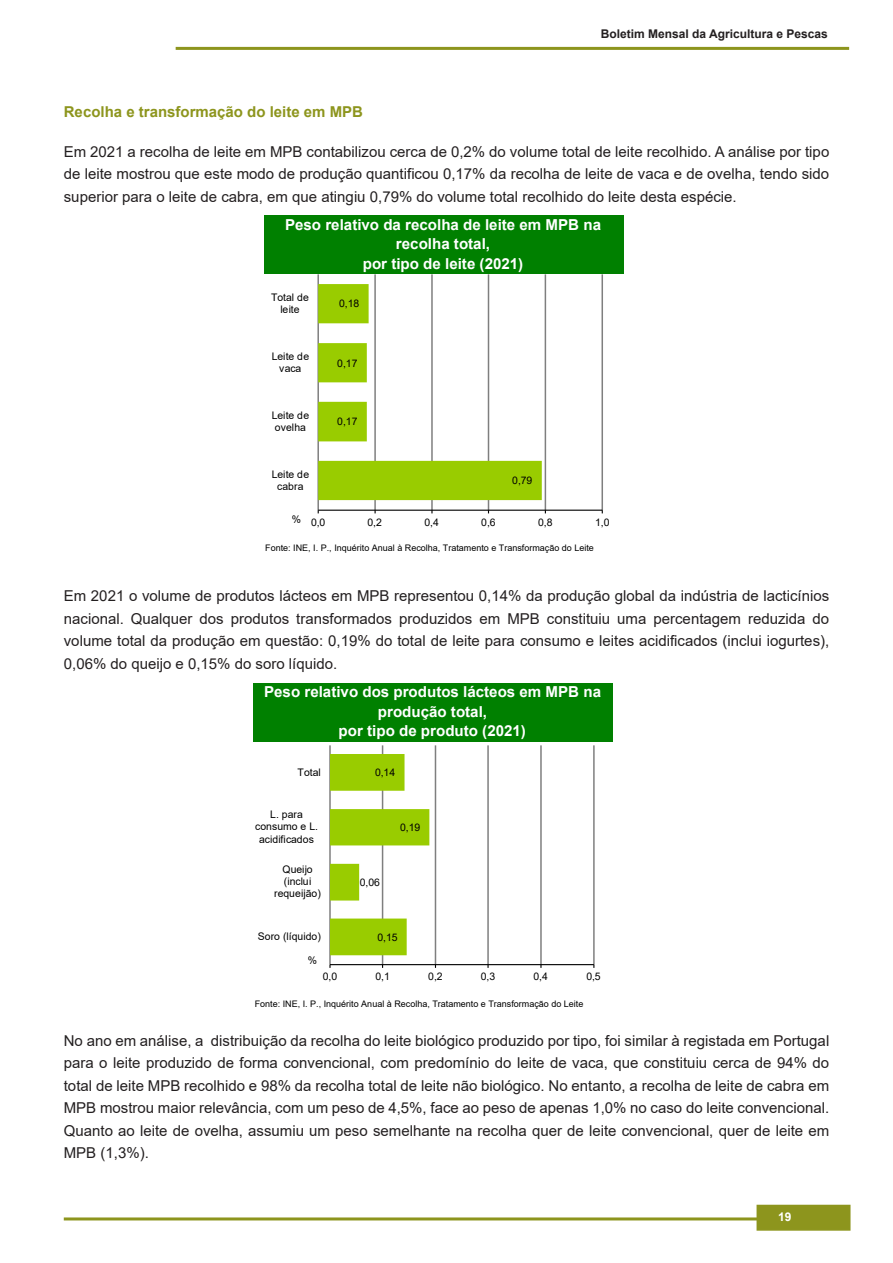
<style>
.page{position:relative;width:893px;height:1263px;background:#fff}
.page>*{position:absolute;margin:0;border:0;box-sizing:border-box;transform-origin:0 0}
.t1{font:700 15.15px/19.5px "Arial";color:#fff;text-align:center}
.t{font:15px/22.5px "Arial";color:#231f20;text-align:justify}
.a{font:700 15px "Arial";color:#8d951d}
.t2{font:700 12px "Arial";color:#231f20}
.t3{font:700 12px "Arial";color:#fff}
.t4{font:10.5px/12px "Arial";letter-spacing:-.005em;color:#000;text-align:center}
.t5{font:9px "Arial";color:#000}
</style>
<div class="page">
<hr style="left:64px;top:1217px;width:765px;height:3px;background:#8d951d">
<div style="left:756px;top:1205px;width:94px;height:26px;background:#8d951d;border:2px solid #8d951d"></div>
<hr style="left:176px;top:47px;width:673px;height:3px;background:#8d951d">
<div style="left:264px;top:215px;width:359px;height:59px;background:#008000"></div>
<hr style="left:317px;top:274px;width:2px;height:236px;background:#7f7f7f">
<hr style="left:374px;top:274px;width:2px;height:236px;background:#7f7f7f">
<hr style="left:431px;top:274px;width:2px;height:236px;background:#7f7f7f">
<hr style="left:488px;top:274px;width:1px;height:236px;background:#7f7f7f">
<hr style="left:545px;top:274px;width:1px;height:236px;background:#7f7f7f">
<hr style="left:601px;top:274px;width:2px;height:236px;background:#7f7f7f">
<svg style="left:318px;top:284px;width:224px;height:216px"></svg>
<hr style="left:318px;top:510px;width:284px;height:1px;background:#000">
<div style="left:253px;top:683px;width:360px;height:58px;background:#008000"></div>
<hr style="left:329px;top:745px;width:2px;height:220px;background:#7f7f7f">
<hr style="left:382px;top:745px;width:1px;height:220px;background:#7f7f7f">
<hr style="left:435px;top:745px;width:1px;height:220px;background:#7f7f7f">
<hr style="left:487px;top:745px;width:2px;height:220px;background:#7f7f7f">
<hr style="left:540px;top:745px;width:2px;height:220px;background:#7f7f7f">
<hr style="left:593px;top:745px;width:2px;height:220px;background:#7f7f7f">
<svg style="left:330px;top:754px;width:99px;height:201px"></svg>
<hr style="left:330px;top:964px;width:264px;height:1px;background:#000">
<p class="t2" style="left:601px;top:26px;width:228px">Boletim Mensal da Agricultura e Pescas</p>
<p class="a" style="left:64px;top:101px;width:301px">Recolha e transformação do leite em MPB</p>
<p class="t" style="left:64px;top:140px;width:767px">Em 2021 a recolha de leite em MPB contabilizou cerca de 0,2% do volume total de leite recolhido. A análise por tipo de leite mostrou que este modo de produção quantificou 0,17% da recolha de leite de vaca e de ovelha, tendo sido superior para o leite de cabra, em que atingiu 0,79% do volume total recolhido do leite desta espécie.</p>
<p class="t1" style="left:285px;top:215px;width:317px">Peso relativo da recolha de leite em MPB na recolha total,<br>por tipo de leite (2021)</p>
<p class="t4" style="left:271px;top:291px;width:39px">Total de leite</p>
<p class="t4" style="left:272px;top:350px;width:39px">Leite de vaca</p>
<p class="t4" style="left:272px;top:409px;width:39px">Leite de ovelha</p>
<p class="t4" style="left:272px;top:468px;width:39px">Leite de cabra</p>
<p class="t4" style="left:339px;top:298px;width:22px">0,18</p>
<p class="t4" style="left:337px;top:357px;width:22px">0,17</p>
<p class="t4" style="left:337px;top:415px;width:22px">0,17</p>
<p class="t4" style="left:512px;top:474px;width:22px">0,79</p>
<p class="t4" style="left:292px;top:513px;width:11px">%</p>
<p class="t4" style="left:311px;top:516px;width:16px">0,0</p>
<p class="t4" style="left:368px;top:516px;width:16px">0,2</p>
<p class="t4" style="left:424px;top:516px;width:16px">0,4</p>
<p class="t4" style="left:481px;top:516px;width:16px">0,6</p>
<p class="t4" style="left:538px;top:516px;width:16px">0,8</p>
<p class="t4" style="left:595px;top:516px;width:16px">1,0</p>
<p class="t5" style="left:265px;top:541px;width:330px">Fonte: INE, I. P., Inquérito Anual à Recolha, Tratamento e Transformação do Leite</p>
<p class="t" style="left:64px;top:585px;width:767px">Em 2021 o volume de produtos lácteos em MPB representou 0,14% da produção global da indústria de lacticínios nacional. Qualquer dos produtos transformados produzidos em MPB constituiu uma percentagem reduzida do volume total da produção em questão: 0,19% do total de leite para consumo e leites acidificados (inclui iogurtes), 0,06% do queijo e 0,15% do soro líquido.</p>
<p class="t1" style="left:264px;top:682px;width:338px">Peso relativo dos produtos lácteos em MPB na produção total,<br>por tipo de produto (2021)</p>
<p class="t4" style="left:298px;top:766px;width:25px">Total</p>
<p class="t4" style="left:255px;top:809px;width:64px">L. para consumo e L. acidificados</p>
<p class="t4" style="left:274px;top:863px;width:48px">Queijo (inclui requeijão)</p>
<p class="t4" style="left:258px;top:930px;width:64px">Soro (líquido)</p>
<p class="t4" style="left:308px;top:954px;width:11px">%</p>
<p class="t4" style="left:375px;top:766px;width:22px">0,14</p>
<p class="t4" style="left:360px;top:876px;width:22px">0,06</p>
<p class="t4" style="left:400px;top:821px;width:22px">0,19</p>
<p class="t4" style="left:377px;top:931px;width:22px">0,15</p>
<p class="t4" style="left:323px;top:970px;width:16px">0,0</p>
<p class="t4" style="left:375px;top:970px;width:16px">0,1</p>
<p class="t4" style="left:428px;top:970px;width:16px">0,2</p>
<p class="t4" style="left:481px;top:970px;width:16px">0,3</p>
<p class="t4" style="left:533px;top:970px;width:16px">0,4</p>
<p class="t4" style="left:586px;top:970px;width:16px">0,5</p>
<p class="t5" style="left:255px;top:997px;width:330px">Fonte: INE, I. P., Inquérito Anual à Recolha, Tratamento e Transformação do Leite</p>
<p class="t" style="left:64px;top:1029px;width:767px">No ano em análise, a distribuição da recolha do leite biológico produzido por tipo, foi similar à registada em Portugal para o leite produzido de forma convencional, com predomínio do leite de vaca, que constituiu cerca de 94% do total de leite MPB recolhido e 98% da recolha total de leite não biológico. No entanto, a recolha de leite de cabra em MPB mostrou maior relevância, com um peso de 4,5%, face ao peso de apenas 1,0% no caso do leite convencional.<br>Quanto ao leite de ovelha, assumiu um peso semelhante na recolha quer de leite convencional, quer de leite em MPB (1,3%).</p>
<p class="t3" style="left:778px;top:1208px;width:15px">19</p>
</div>
